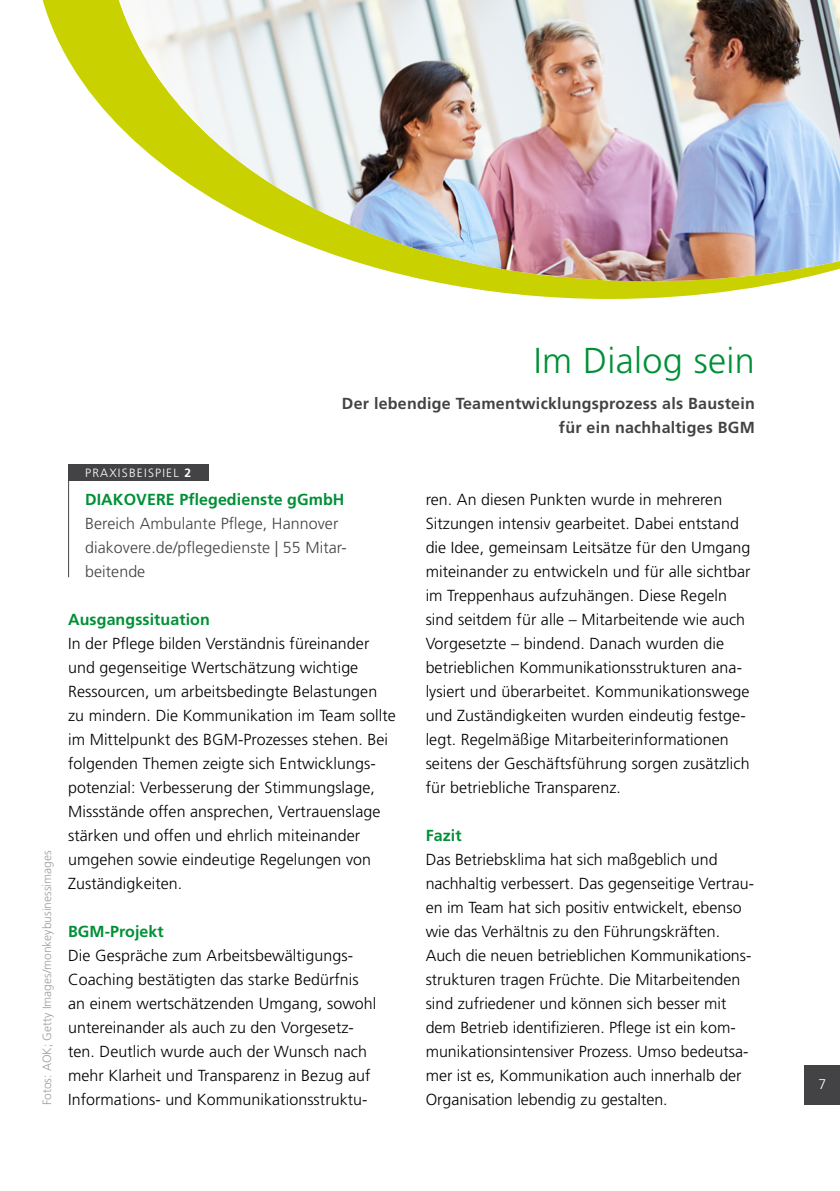
<style>
.page{position:relative;width:840px;height:1191px;background:#fff}
.page>*{position:absolute;margin:0;border:0;box-sizing:border-box;transform-origin:0 0}
.t1{font:300 36px "Frutiger LT Pro";letter-spacing:.01em;color:#009036}
.t2{font:300 16px/24px "Frutiger LT Pro";letter-spacing:.005em;color:#000}
.t3{font:300 16px/24px "Frutiger LT Pro";letter-spacing:.005em;color:#434345}
.t4{font:700 16px/24px "Frutiger LT Pro";letter-spacing:.015em;color:#434345;text-align:right}
.t5{font:700 16px "Frutiger LT Pro";letter-spacing:.005em;color:#009036}
.t6{font:300 14px "Frutiger LT Pro";color:#fff}
.t7{font:300 12px "Frutiger LT Pro";color:#9c9e9f}
.t8{font:300 12px "Frutiger LT Pro";letter-spacing:.1em;color:#fff}
.s1{font-weight:700}
</style>
<div class="page">
<div style="left:804px;top:1065px;width:35px;height:39px;background:#434345"></div>
<div style="left:68px;top:464px;width:140px;height:17px;background:#434345"></div>
<hr style="left:68px;top:477px;width:1px;height:100px;background:#434345">
<svg style="left:42px;top:0;width:747px;height:299px"></svg>
<img style="left:119px;top:0;width:720px;height:281px">
<p class="t7" style="left:40px;top:1105px;width:256px;rotate:-90deg">Fotos: AOK; Getty Images/monkeybusinessimages</p>
<h1 class="t1" style="left:533px;top:340px;width:222px">Im Dialog sein</h1>
<p class="t8" style="left:85px;top:466px;width:108px">PRAXISBEISPIEL <span class="s1">2</span></p>
<p class="t4" style="left:342px;top:392px;width:414px">Der lebendige Teamentwicklungsprozess als Baustein für ein nachhaltiges BGM</p>
<p class="t5" style="left:85px;top:490px;width:261px">DIAKOVERE Pflegedienste gGmbH</p>
<p class="t3" style="left:85px;top:512px;width:263px">Bereich Ambulante Pflege, Hannover diakovere.de/pflegedienste | 55 Mitar&shy;beitende</p>
<p class="t5" style="left:68px;top:610px;width:143px">Ausgangssituation</p>
<p class="t2" style="left:68px;top:632px;width:329px">In der Pflege bilden Verständnis füreinander und gegenseitige Wertschätzung wichtige Ressourcen, um arbeitsbedingte Belastungen zu mindern. Die Kommunikation im Team sollte im Mittelpunkt des BGM-Prozesses stehen. Bei folgenden Themen zeigte sich Entwicklungs&shy;potenzial: Verbesserung der Stimmungslage, Missstände offen ansprechen, Vertrauenslage stärken und offen und ehrlich miteinander umgehen sowie eindeutige Regelungen von Zuständigkeiten.</p>
<p class="t5" style="left:68px;top:922px;width:97px">BGM-Projekt</p>
<p class="t2" style="left:68px;top:944px;width:309px">Die Gespräche zum Arbeitsbewältigungs-Coaching bestätigten das starke Bedürfnis an einem wertschätzenden Umgang, sowohl untereinander als auch zu den Vorgesetz&shy;ten. Deutlich wurde auch der Wunsch nach mehr Klarheit und Transparenz in Bezug auf Informations- und Kommunikationsstruktu-</p>
<p class="t2" style="left:425px;top:488px;width:326px">ren. An diesen Punkten wurde in mehreren Sitzungen intensiv gearbeitet. Dabei entstand die Idee, gemeinsam Leitsätze für den Umgang miteinander zu entwickeln und für alle sichtbar im Treppenhaus aufzuhängen. Diese Regeln sind seitdem für alle – Mitarbeitende wie auch Vorgesetzte – bindend. Danach wurden die betrieblichen Kommunikationsstrukturen ana&shy;lysiert und überarbeitet. Kommunikationswege und Zuständigkeiten wurden eindeutig festge&shy;legt. Regelmäßige Mitarbeiterinformationen seitens der Geschäftsführung sorgen zusätzlich für betriebliche Transparenz.</p>
<p class="t5" style="left:425px;top:826px;width:37px">Fazit</p>
<p class="t2" style="left:425px;top:848px;width:330px">Das Betriebsklima hat sich maßgeblich und nachhaltig verbessert. Das gegenseitige Vertrau&shy;en im Team hat sich positiv entwickelt, ebenso wie das Verhältnis zu den Führungskräften.<br>Auch die neuen betrieblichen Kommunikations&shy;strukturen tragen Früchte. Die Mitarbeitenden sind zufriedener und können sich besser mit dem Betrieb identifizieren. Pflege ist ein kom&shy;munikationsintensiver Prozess. Umso bedeutsa&shy;mer ist es, Kommunikation auch innerhalb der Organisation lebendig zu gestalten.</p>
<p class="t6" style="left:817px;top:1075px;width:9px">7</p>
</div>
